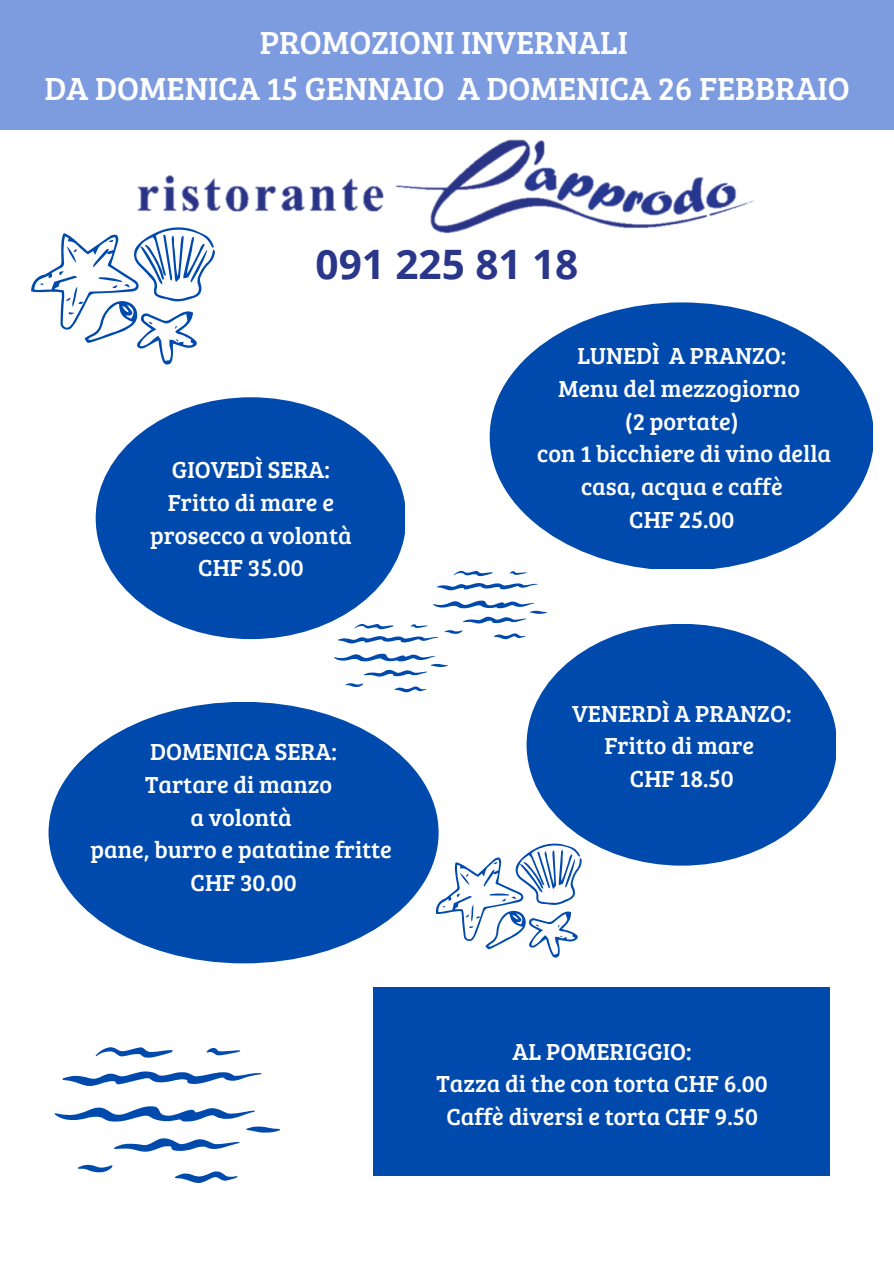
<style>
.page{position:relative;width:894px;height:1264px;background:#fff}
.page>*{position:absolute;margin:0;border:0;box-sizing:border-box;transform-origin:0 0}
.t1{font:700 40.5px "Open Sans";color:#2a368a}
.t2{font:33px/46.2px "Bree Serif";color:#fff;text-align:center}
.t3{font:24px/32.7px "Bree Serif";color:#fff;text-align:center}
</style>
<div class="page">
<div style="left:0;top:0;width:892px;height:130px;background:#7d9bdf"></div>
<svg style="left:31px;top:233px;width:184px;height:132px"></svg>
<svg style="left:489px;top:302px;width:383px;height:267px;fill:#004aad"></svg>
<div style="left:526px;top:623px;width:309px;height:242px;background:#004aad;border-radius:50%"></div>
<div style="left:48px;top:701px;width:390px;height:262px;background:#004aad;border-radius:50%"></div>
<svg style="left:96px;top:1047px;width:77px;height:10px"></svg>
<svg style="left:206px;top:1048px;width:34px;height:7px"></svg>
<svg style="left:62px;top:1071px;width:199px;height:15px"></svg>
<svg style="left:55px;top:1106px;width:225px;height:26px"></svg>
<svg style="left:114px;top:1138px;width:125px;height:13px"></svg>
<svg style="left:78px;top:1164px;width:35px;height:8px"></svg>
<svg style="left:175px;top:1171px;width:62px;height:12px"></svg>
<svg style="left:419px;top:831px;width:176px;height:127px"></svg>
<svg style="left:354px;top:623px;width:39px;height:6px"></svg>
<svg style="left:410px;top:624px;width:17px;height:4px"></svg>
<svg style="left:338px;top:636px;width:100px;height:8px"></svg>
<svg style="left:334px;top:653px;width:113px;height:23px"></svg>
<svg style="left:345px;top:683px;width:18px;height:4px"></svg>
<svg style="left:394px;top:686px;width:32px;height:6px"></svg>
<svg style="left:453px;top:570px;width:39px;height:6px"></svg>
<svg style="left:509px;top:571px;width:17px;height:4px"></svg>
<svg style="left:437px;top:583px;width:100px;height:8px"></svg>
<svg style="left:433px;top:600px;width:113px;height:23px"></svg>
<svg style="left:444px;top:630px;width:18px;height:4px"></svg>
<svg style="left:493px;top:633px;width:32px;height:6px"></svg>
<div style="left:372px;top:987px;width:457px;height:189px;background:#004aad"></div>
<div style="left:96px;top:397px;width:309px;height:242px;background:#004aad;border-radius:50%"></div>
<img style="left:127px;top:139px;width:628px;height:101px">
<h2 class="t2" style="left:45px;top:18px;width:806px">PROMOZIONI INVERNALI<br>DA DOMENICA 15 GENNAIO A DOMENICA 26 FEBBRAIO</h2>
<h1 class="t1" style="left:315px;top:236px;width:264px">091 225 81 18</h1>
<p class="t3" style="left:150px;top:452px;width:203px">GIOVEDÌ SERA:<br>Fritto di mare e prosecco a volontà<br>CHF 35.00</p>
<p class="t3" style="left:90px;top:734px;width:303px">DOMENICA SERA:<br>Tartare di manzo<br>a volontà<br>pane, burro e patatine fritte<br>CHF 30.00</p>
<p class="t3" style="left:537px;top:338px;width:295px">LUNEDÌ A PRANZO:<br>Menu del mezzogiorno<br>(2 portate)<br>con 1 bicchiere di vino della casa, acqua e caffè<br>CHF 25.00</p>
<p class="t3" style="left:572px;top:696px;width:221px">VENERDÌ A PRANZO:<br>Fritto di mare<br>CHF 18.50</p>
<p class="t3" style="left:436px;top:1033px;width:332px">AL POMERIGGIO:<br>Tazza di the con torta CHF 6.00<br>Caffè diversi e torta CHF 9.50</p>
</div>
